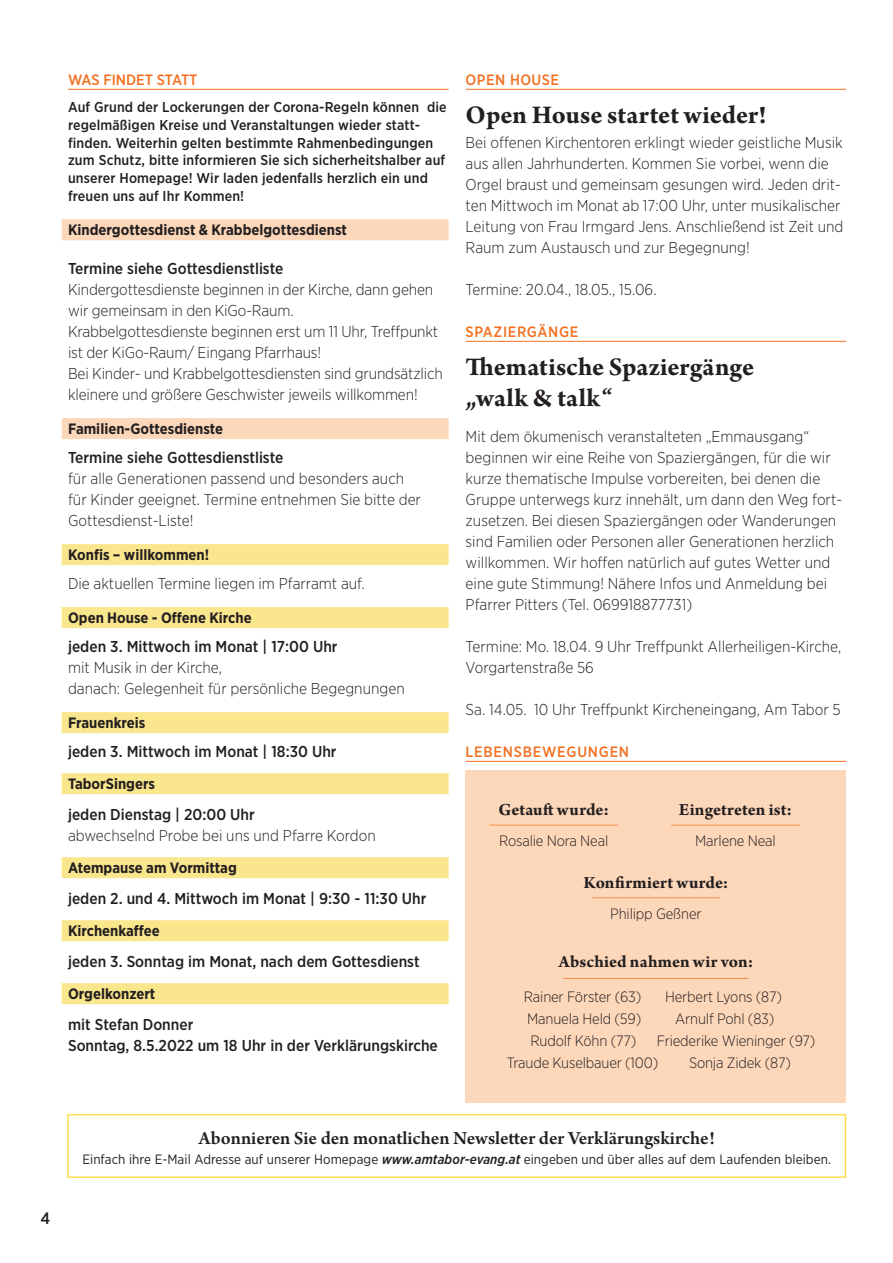
<style>
.page{position:relative;width:893px;height:1263px;background:#fff}
.page>*{position:absolute;margin:0;border:0;box-sizing:border-box;transform-origin:0 0}
.t1{font:700 27px/31.5px "Arno Pro";color:#231f20}
.t2{font:600 19.5px "Arno Pro";letter-spacing:-.005em;color:#231f20}
.t3{font:700 18px "Arno Pro";letter-spacing:.005em;color:#231f20}
.t4{font:500 16.5px "Gotham Narrow";color:#231f20}
.t5{font:300 15.75px/21px "Gotham Narrow";color:#231f20}
.t6{font:500 15.75px/21px "Gotham Narrow";color:#231f20}
.t7{font:300 15px/22.2px "Gotham Narrow";letter-spacing:-.01em;color:#231f20}
.t8{font:700 15px "Gotham Narrow";color:#231f20}
.t9{font:500 15px "Gotham Narrow";letter-spacing:.04em;color:#f37121}
.t10{font:500 15px "Gotham Narrow";color:#f37121}
.t11{font:500 14.25px/17.9px "Gotham Narrow";letter-spacing:.01em;color:#231f20}
.t12{font:13.5px "Gotham Narrow";letter-spacing:.005em;color:#231f20}
.s1{font-weight:500;font-style:italic}
</style>
<div class="page">
<hr style="left:68px;top:89px;width:381px;height:1px;background:#f37121">
<div style="left:62px;top:219px;width:387px;height:21px;background:#fdd7ba"></div>
<div style="left:62px;top:418px;width:387px;height:21px;background:#fdd7ba"></div>
<div style="left:62px;top:544px;width:387px;height:21px;background:#fae68d"></div>
<div style="left:62px;top:607px;width:387px;height:21px;background:#fae68d"></div>
<div style="left:62px;top:712px;width:387px;height:21px;background:#fae68d"></div>
<div style="left:62px;top:773px;width:387px;height:21px;background:#fae68d"></div>
<div style="left:62px;top:857px;width:387px;height:21px;background:#fae68d"></div>
<div style="left:62px;top:920px;width:387px;height:21px;background:#fae68d"></div>
<div style="left:62px;top:983px;width:387px;height:21px;background:#fae68d"></div>
<hr style="left:466px;top:89px;width:380px;height:1px;background:#f37121">
<hr style="left:466px;top:341px;width:380px;height:1px;background:#f37121">
<div style="left:67px;top:1114px;width:779px;height:64px;border:2px solid #ffde4e"></div>
<div style="left:466px;top:770px;width:380px;height:333px;background:#fdd7ba"></div>
<hr style="left:466px;top:761px;width:380px;height:1px;background:#f37121">
<hr style="left:490px;top:825px;width:128px;height:1px;background:#f68e4a">
<hr style="left:671px;top:825px;width:129px;height:1px;background:#f68e4a">
<hr style="left:563px;top:978px;width:185px;height:1px;background:#f68e4a">
<hr style="left:592px;top:897px;width:128px;height:1px;background:#f68e4a">
<p class="t10" style="left:68px;top:70px;width:131px">WAS FINDET STATT</p>
<p class="t11" style="left:68px;top:98px;width:380px">Auf Grund der Lockerungen der Corona-Regeln können die regelmäßigen Kreise und Veranstaltungen wieder statt&shy;finden. Weiterhin gelten bestimmte Rahmenbedingungen zum Schutz, bitte informieren Sie sich sicherheitshalber auf unserer Homepage! Wir laden jedenfalls herzlich ein und freuen uns auf Ihr Kommen!</p>
<p class="t8" style="left:68px;top:220px;width:281px">Kindergottesdienst &amp; Krabbelgottesdienst</p>
<p class="t6" style="left:68px;top:258px;width:217px">Termine siehe Gottesdienstliste</p>
<p class="t5" style="left:68px;top:278px;width:376px">Kindergottesdienste beginnen in der Kirche, dann gehen wir gemeinsam in den KiGo-Raum.<br>Krabbelgottesdienste beginnen erst um 11 Uhr, Treffpunkt ist der KiGo-Raum/ Eingang Pfarrhaus!<br>Bei Kinder- und Krabbelgottesdiensten sind grundsätzlich kleinere und größere Geschwister jeweils willkommen!</p>
<p class="t8" style="left:68px;top:419px;width:156px">Familien-Gottesdienste</p>
<p class="t6" style="left:68px;top:447px;width:217px">Termine siehe Gottesdienstliste</p>
<p class="t5" style="left:68px;top:467px;width:355px">für alle Generationen passend und besonders auch für Kinder geeignet. Termine entnehmen Sie bitte der<br>Gottesdienst-Liste!</p>
<p class="t8" style="left:68px;top:545px;width:143px">Konfis – willkommen!</p>
<p class="t5" style="left:68px;top:572px;width:298px">Die aktuellen Termine liegen im Pfarramt auf.</p>
<p class="t8" style="left:68px;top:608px;width:185px">Open House - Offene Kirche</p>
<p class="t6" style="left:68px;top:636px;width:271px">jeden 3. Mittwoch im Monat | 17:00 Uhr</p>
<p class="t5" style="left:68px;top:656px;width:338px">mit Musik in der Kirche,<br>danach: Gelegenheit für persönliche Begegnungen</p>
<p class="t8" style="left:68px;top:713px;width:79px">Frauenkreis</p>
<p class="t6" style="left:68px;top:741px;width:270px">jeden 3. Mittwoch im Monat | 18:30 Uhr</p>
<p class="t8" style="left:68px;top:774px;width:89px">TaborSingers</p>
<p class="t6" style="left:68px;top:804px;width:188px">jeden Dienstag | 20:00 Uhr</p>
<p class="t5" style="left:68px;top:824px;width:309px">abwechselnd Probe bei uns und Pfarre Kordon</p>
<p class="t8" style="left:68px;top:858px;width:170px">Atempause am Vormittag</p>
<p class="t6" style="left:68px;top:888px;width:360px">jeden 2. und 4. Mittwoch im Monat | 9:30 - 11:30 Uhr</p>
<p class="t8" style="left:68px;top:921px;width:93px">Kirchenkaffee</p>
<p class="t6" style="left:68px;top:951px;width:353px">jeden 3. Sonntag im Monat, nach dem Gottesdienst</p>
<p class="t8" style="left:68px;top:984px;width:89px">Orgelkonzert</p>
<p class="t6" style="left:68px;top:1014px;width:371px">mit Stefan Donner<br>Sonntag, 8.5.2022 um 18 Uhr in der Verklärungskirche</p>
<p class="t9" style="left:466px;top:70px;width:95px">OPEN HOUSE</p>
<h1 class="t1" style="left:466px;top:100px;width:302px">Open House startet wieder!</h1>
<p class="t5" style="left:466px;top:131px;width:379px">Bei offenen Kirchentoren erklingt wieder geistliche Musik aus allen Jahrhunderten. Kommen Sie vorbei, wenn die Orgel braust und gemeinsam gesungen wird. Jeden drit&shy;ten Mittwoch im Monat ab 17:00 Uhr, unter musikalischer Leitung von Frau Irmgard Jens. Anschließend ist Zeit und Raum zum Austausch und zur Begegnung!</p>
<p class="t5" style="left:466px;top:278px;width:192px">Termine: 20.04., 18.05., 15.06.</p>
<p class="t9" style="left:466px;top:322px;width:114px">SPAZIERGÄNGE</p>
<h1 class="t1" style="left:466px;top:352px;width:290px">Thematische Spaziergänge „walk &amp; talk“</h1>
<p class="t5" style="left:466px;top:425px;width:378px">Mit dem ökumenisch veranstalteten „Emmausgang“ beginnen wir eine Reihe von Spaziergängen, für die wir kurze thematische Impulse vorbereiten, bei denen die Gruppe unterwegs kurz innehält, um dann den Weg fort&shy;zusetzen. Bei diesen Spaziergängen oder Wanderungen sind Familien oder Personen aller Generationen herzlich willkommen. Wir hoffen natürlich auf gutes Wetter und eine gute Stimmung! Nähere Infos und Anmeldung bei Pfarrer Pitters (Tel. 069918877731)</p>
<p class="t5" style="left:466px;top:635px;width:377px">Termine: Mo. 18.04. 9 Uhr Treffpunkt Allerheiligen-Kirche,<br>Vorgartenstraße 56</p>
<p class="t5" style="left:466px;top:698px;width:377px">Sa. 14.05. 10 Uhr Treffpunkt Kircheneingang, Am Tabor 5</p>
<p class="t9" style="left:466px;top:742px;width:165px">LEBENSBEWEGUNGEN</p>
<p class="t3" style="left:498px;top:799px;width:112px">Getauft wurde:</p>
<p class="t7" style="left:499px;top:829px;width:111px">Rosalie Nora Neal</p>
<p class="t3" style="left:679px;top:799px;width:115px">Eingetreten ist:</p>
<p class="t7" style="left:695px;top:829px;width:82px">Marlene Neal</p>
<p class="t3" style="left:583px;top:872px;width:147px">Konfirmiert wurde:</p>
<p class="t7" style="left:610px;top:902px;width:93px">Philipp Geßner</p>
<p class="t3" style="left:558px;top:951px;width:196px">Abschied nahmen wir von:</p>
<p class="t7" style="left:524px;top:985px;width:119px">Rainer Förster (63)</p>
<p class="t7" style="left:665px;top:985px;width:118px">Herbert Lyons (87)</p>
<p class="t7" style="left:527px;top:1007px;width:116px">Manuela Held (59)</p>
<p class="t7" style="left:675px;top:1007px;width:101px">Arnulf Pohl (83)</p>
<p class="t7" style="left:530px;top:1029px;width:107px">Rudolf Köhn (77)</p>
<p class="t7" style="left:507px;top:1029px;width:310px;text-indent:150px">Friederike Wieninger (97)<br>Traude Kuselbauer (100)</p>
<p class="t7" style="left:689px;top:1051px;width:103px">Sonja Zidek (87)</p>
<p class="t4" style="left:40px;top:1208px;width:11px">4</p>
<p class="t2" style="left:199px;top:1126px;width:518px">Abonnieren Sie den monatlichen Newsletter der Verklärungskirche!</p>
<p class="t12" style="left:82px;top:1151px;width:750px">Einfach ihre E-Mail Adresse auf unserer Homepage <span class="s1">www.amtabor-evang.at</span> eingeben und über alles auf dem Laufenden bleiben.</p>
</div>
